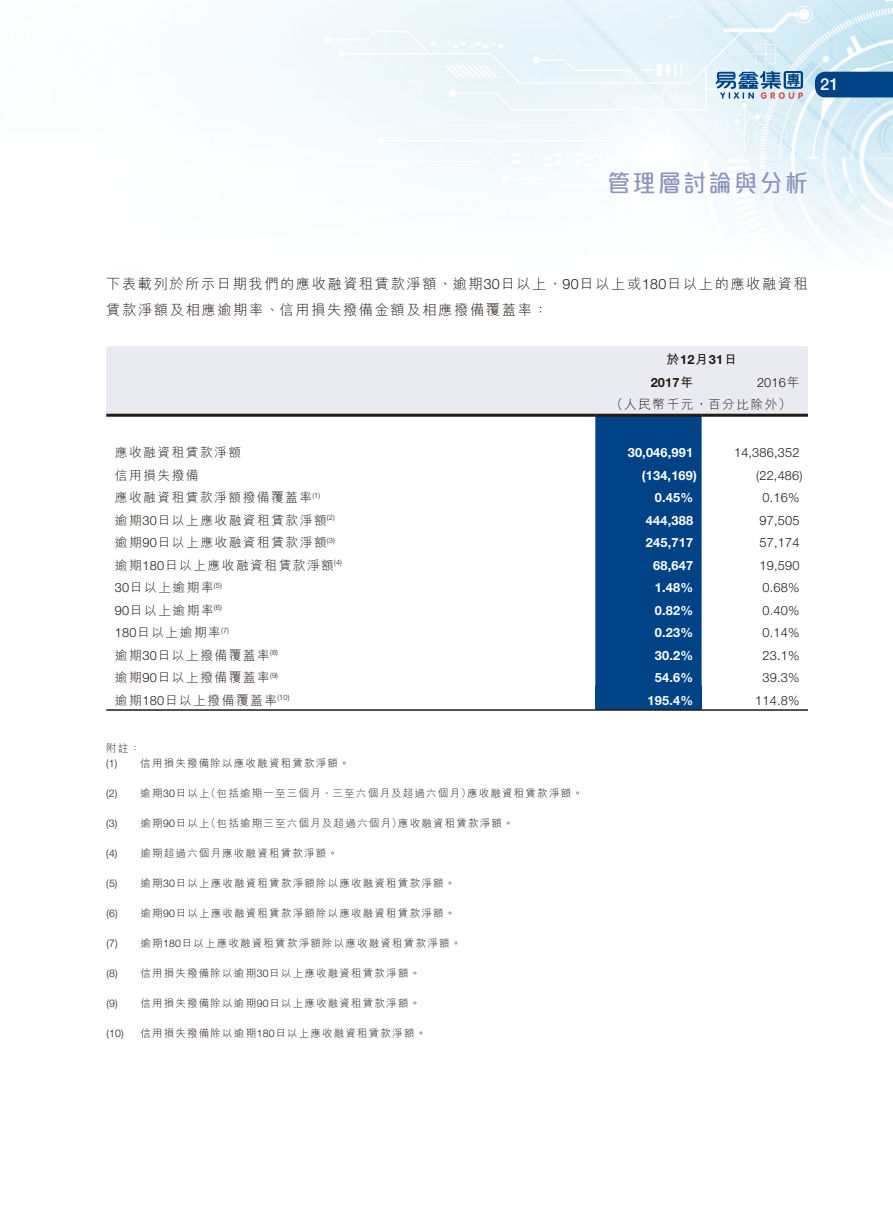
<style>
.page{position:relative;width:893px;height:1212px;background:#fff}
.page>*{position:absolute;margin:0;border:0;box-sizing:border-box;transform-origin:0 0}
.t1{font:500 24px "M Elle HK";letter-spacing:.115em;color:#8d93bd;scale:.95 1}
.t2{font:500 16.5px "Helvetica Neue";color:#fff}
.t3{font:300 14.25px/25.5px "M Hei HK";letter-spacing:.11em;color:#231916}
.t4{font:300 12.75px "M Hei HK";letter-spacing:.115em;color:#231916}
.t5{font:300 12.75px "Helvetica Neue";letter-spacing:.015em;color:#231916}
.t6{font:700 12.75px "Helvetica Neue";letter-spacing:.015em;color:#fff}
.t7{font:700 12.75px/22.5px "Helvetica Neue";letter-spacing:.015em;color:#231916}
.t8{font:300 10.5px/15px "M Hei HK";letter-spacing:.115em;color:#231916}
.t9{font:300 10.5px "Helvetica Neue";color:#231916}
.s1{font-family:"Helvetica Neue"}
.s2{font-family:"M Hei HK"}
</style>
<div class="page">
<img style="left:273px;top:0;width:620px;height:249px">
<div style="left:815px;top:72px;width:78px;height:25px;background:#004286"></div>
<svg style="left:716px;top:71px;width:87px;height:28px;background:#88a5c3"></svg>
<div style="left:106px;top:346px;width:702px;height:68px;background:#eaeaf3"></div>
<div style="left:595px;top:417px;width:107px;height:270px;background:#004286"></div>
<div style="left:595px;top:687px;width:107px;height:23px;background:#004286"></div>
<hr style="left:106px;top:414px;width:489px;height:3px;background:#231916">
<hr style="left:595px;top:414px;width:107px;height:3px;background:#231916">
<hr style="left:702px;top:414px;width:106px;height:3px;background:#231916">
<hr style="left:106px;top:709px;width:489px;height:2px;background:#231916">
<hr style="left:595px;top:709px;width:107px;height:2px;background:#231916">
<hr style="left:702px;top:709px;width:106px;height:2px;background:#231916">
<h2 class="t2" style="left:820px;top:74px;width:20px">21</h2>
<h1 class="t1" style="left:607px;top:166px;width:213px">管理層討論與分析</h1>
<h3 class="t3" style="left:106px;top:271px;width:703px">下表載列於所示日期我們的應收融資租賃款淨額、逾期<span class="s1">30</span>日以上、<span class="s1">90</span>日以上或<span class="s1">180</span>日以上的應收融資租賃款淨額及相應逾期率、信用損失撥備金額及相應撥備覆蓋率：</h3>
<p class="t7" style="left:651px;top:348px;width:88px;text-indent:16px"><span class="s2">於</span>12<span class="s2">月</span>31<span class="s2">日<br></span>2017<span class="s2">年</span></p>
<p class="t5" style="left:757px;top:374px;width:44px">2016<span class="s2">年</span></p>
<p class="t4" style="left:610px;top:395px;width:182px">（人民幣千元，百分比除外）</p>
<p class="t4" style="left:115px;top:443px;width:128px">應收融資租賃款淨額</p>
<p class="t6" style="left:628px;top:445px;width:67px">30,046,991</p>
<p class="t5" style="left:734px;top:445px;width:67px">14,386,352</p>
<p class="t4" style="left:115px;top:466px;width:85px">信用損失撥備</p>
<p class="t6" style="left:642px;top:467px;width:57px">(134,169)</p>
<p class="t5" style="left:756px;top:467px;width:48px">(22,486)</p>
<p class="t4" style="left:115px;top:488px;width:207px">應收融資租賃款淨額撥備覆蓋率<sup>(1)</sup></p>
<p class="t6" style="left:655px;top:490px;width:40px">0.45%</p>
<p class="t5" style="left:763px;top:490px;width:38px">0.16%</p>
<p class="t4" style="left:115px;top:511px;width:222px">逾期<span class="s1">30</span>日以上應收融資租賃款淨額<sup>(2)</sup></p>
<p class="t6" style="left:646px;top:512px;width:49px">444,388</p>
<p class="t5" style="left:759px;top:512px;width:41px">97,505</p>
<p class="t4" style="left:115px;top:533px;width:222px">逾期<span class="s1">90</span>日以上應收融資租賃款淨額<sup>(3)</sup></p>
<p class="t6" style="left:646px;top:535px;width:49px">245,717</p>
<p class="t5" style="left:759px;top:535px;width:41px">57,174</p>
<p class="t4" style="left:115px;top:556px;width:229px">逾期<span class="s1">180</span>日以上應收融資租賃款淨額<sup>(4)</sup></p>
<p class="t6" style="left:653px;top:557px;width:41px">68,647</p>
<p class="t5" style="left:759px;top:557px;width:41px">19,590</p>
<p class="t4" style="left:115px;top:578px;width:109px"><span class="s1">30</span>日以上逾期率<sup>(5)</sup></p>
<p class="t6" style="left:655px;top:580px;width:40px">1.48%</p>
<p class="t5" style="left:763px;top:580px;width:38px">0.68%</p>
<p class="t4" style="left:115px;top:601px;width:109px"><span class="s1">90</span>日以上逾期率<sup>(6)</sup></p>
<p class="t6" style="left:655px;top:602px;width:40px">0.82%</p>
<p class="t5" style="left:763px;top:602px;width:38px">0.40%</p>
<p class="t4" style="left:115px;top:623px;width:116px"><span class="s1">180</span>日以上逾期率<sup>(7)</sup></p>
<p class="t6" style="left:655px;top:625px;width:40px">0.23%</p>
<p class="t5" style="left:763px;top:625px;width:38px">0.14%</p>
<p class="t4" style="left:115px;top:646px;width:165px">逾期<span class="s1">30</span>日以上撥備覆蓋率<sup>(8)</sup></p>
<p class="t6" style="left:655px;top:647px;width:40px">30.2%</p>
<p class="t5" style="left:763px;top:647px;width:38px">23.1%</p>
<p class="t4" style="left:115px;top:668px;width:165px">逾期<span class="s1">90</span>日以上撥備覆蓋率<sup>(9)</sup></p>
<p class="t6" style="left:655px;top:670px;width:40px">54.6%</p>
<p class="t5" style="left:763px;top:670px;width:38px">39.3%</p>
<p class="t4" style="left:115px;top:691px;width:176px">逾期<span class="s1">180</span>日以上撥備覆蓋率<sup>(10)</sup></p>
<p class="t6" style="left:648px;top:692px;width:47px">195.4%</p>
<p class="t5" style="left:755px;top:692px;width:46px">114.8%</p>
<p class="t8" style="left:106px;top:740px;width:245px">附註：<br><span class="s1">(1)</span> 信用損失撥備除以應收融資租賃款淨額。</p>
<p class="t8" style="left:106px;top:785px;width:478px"><span class="s1">(2)</span> 逾期<span class="s1">30</span>日以上（包括逾期一至三個月、三至六個月及超過六個月）應收融資租賃款淨額。</p>
<p class="t8" style="left:106px;top:815px;width:409px"><span class="s1">(3)</span> 逾期<span class="s1">90</span>日以上（包括逾期三至六個月及超過六個月）應收融資租賃款淨額。</p>
<p class="t8" style="left:106px;top:845px;width:233px"><span class="s1">(4)</span> 逾期超過六個月應收融資租賃款淨額。</p>
<p class="t8" style="left:106px;top:875px;width:350px"><span class="s1">(5)</span> 逾期<span class="s1">30</span>日以上應收融資租賃款淨額除以應收融資租賃款淨額。</p>
<p class="t8" style="left:106px;top:905px;width:350px"><span class="s1">(6)</span> 逾期<span class="s1">90</span>日以上應收融資租賃款淨額除以應收融資租賃款淨額。</p>
<p class="t8" style="left:106px;top:935px;width:356px"><span class="s1">(7)</span> 逾期<span class="s1">180</span>日以上應收融資租賃款淨額除以應收融資租賃款淨額。</p>
<p class="t8" style="left:106px;top:965px;width:315px"><span class="s1">(8)</span> 信用損失撥備除以逾期<span class="s1">30</span>日以上應收融資租賃款淨額。</p>
<p class="t8" style="left:106px;top:995px;width:315px"><span class="s1">(9)</span> 信用損失撥備除以逾期<span class="s1">90</span>日以上應收融資租賃款淨額。</p>
<p class="t9" style="left:106px;top:1027px;width:19px">(10)</p>
<p class="t8" style="left:140px;top:1025px;width:287px">信用損失撥備除以逾期<span class="s1">180</span>日以上應收融資租賃款淨額。</p>
</div>
